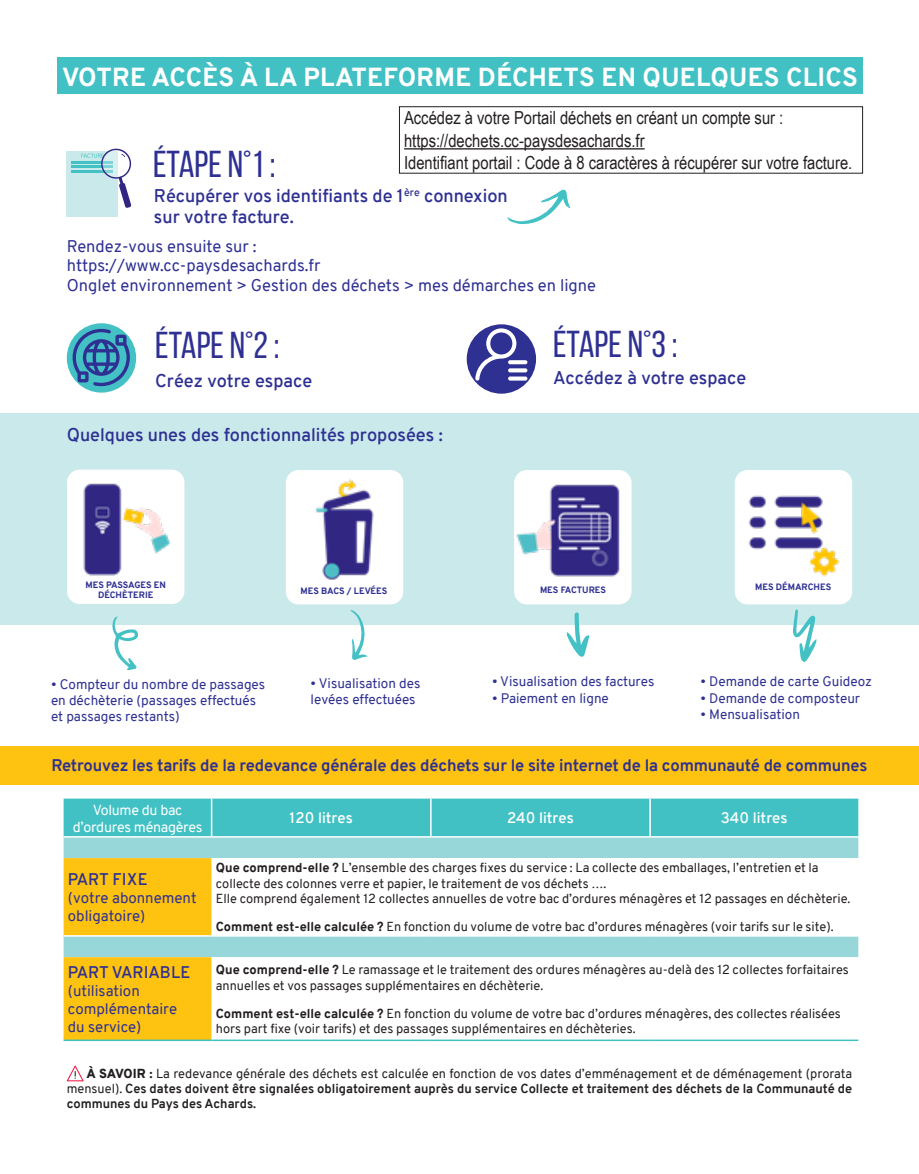
<style>
.page{position:relative;width:919px;height:1174px;background:#fff}
.page>*{position:absolute;margin:0;border:0;box-sizing:border-box;transform-origin:0 0}
.CHIFFRE{font:37.5px "Bebas Neue";color:#2e3092}
.CHIFFRE-2{font:800 25.5px "Overpass";letter-spacing:.01em;color:#fff}
.CHIFFRE-3{font:18px "Arial Narrow";color:#231f20}
.CHIFFRE-4{font:600 18px/21.6px "Overpass";color:#2e3092}
.CHIFFRE-5{font:16.5px "Overpass";color:#2e3092}
.CHIFFRE-6{font:700 16.5px "Overpass";letter-spacing:-.01em;color:#2e3092}
.t1{font:600 16.5px "Overpass";letter-spacing:-.01em;color:#2e3092}
.t2{font:15px/18px "Overpass";color:#2e3092}
.t3{font:600 15px "Overpass";color:#fff}
.t4{font:14.25px "Overpass";letter-spacing:-.02em;color:#fff}
.CHIFFRE-7{font:13.5px/16.2px "Overpass";color:#2e3092}
.ENCADRE_Texte{font:12.75px/15.3px "Overpass";color:#231f20}
.ENCADRE_Texte-2{font:700 12.75px/15.3px "Overpass";color:#231f20;text-align:justify}
.CHIFFRE-8{font:800 9px "Overpass";color:#2e3092}
.s1{font-weight:800}
.s2{font-weight:900}
.s3{font-weight:400}
</style>
<div class="page">
<div style="left:57px;top:57px;width:805px;height:37px;background:#41c1c4"></div>
<div style="left:0;top:413px;width:918px;height:212px;background:#c9e9ea"></div>
<div style="left:64px;top:798px;width:794px;height:38px;background:#41c1c4"></div>
<div style="left:64px;top:837px;width:794px;height:21px;background:#97d6d9"></div>
<svg style="left:64px;top:858px;width:147px;height:181px;background:#f2c428"></svg>
<svg style="left:211px;top:858px;width:647px;height:181px"></svg>
<hr style="left:211px;top:798px;width:1px;height:38px;background:#fff">
<hr style="left:430px;top:798px;width:1px;height:38px;background:#fff">
<hr style="left:649px;top:798px;width:1px;height:38px;background:#fff">
<hr style="left:64px;top:935px;width:147px;height:1px;background:#fff">
<hr style="left:211px;top:935px;width:220px;height:1px;background:#fff">
<hr style="left:431px;top:935px;width:219px;height:1px;background:#fff">
<hr style="left:650px;top:935px;width:208px;height:1px;background:#fff">
<hr style="left:211px;top:1039px;width:220px;height:2px;background:#41c1c4">
<hr style="left:431px;top:1039px;width:219px;height:2px;background:#41c1c4">
<hr style="left:650px;top:1039px;width:208px;height:2px;background:#41c1c4">
<hr style="left:64px;top:1039px;width:147px;height:2px;background:#41c1c4">
<svg style="left:67px;top:1065px;width:17px;height:16px"></svg>
<div style="left:0;top:746px;width:918px;height:39px;background:#fec210"></div>
<div style="left:67px;top:151px;width:51px;height:65px;background:#cae9ea"></div>
<hr style="left:72px;top:161px;width:41px;height:3px;background:#44c1c4">
<hr style="left:72px;top:166px;width:41px;height:2px;background:#44c1c4">
<hr style="left:72px;top:170px;width:41px;height:2px;background:#44c1c4">
<svg style="left:81px;top:149px;width:50px;height:59px"></svg>
<svg style="left:507px;top:189px;width:63px;height:35px"></svg>
<div style="left:67px;top:323px;width:69px;height:69px;background:#44c1c4;border-radius:50%"></div>
<svg style="left:73px;top:329px;width:57px;height:57px"></svg>
<div style="left:466px;top:324px;width:70px;height:70px;background:#2e3092;border-radius:50%"></div>
<svg style="left:475px;top:328px;width:52px;height:52px"></svg>
<svg style="left:112px;top:616px;width:26px;height:54px"></svg>
<svg style="left:350px;top:610px;width:18px;height:50px"></svg>
<svg style="left:793px;top:609px;width:23px;height:53px"></svg>
<svg style="left:567px;top:612px;width:22px;height:45px"></svg>
<hr style="left:404px;top:148px;width:240px;height:1px;background:#231f20">
<div style="left:399px;top:106px;width:463px;height:68px;border:1px solid #231f20"></div>
<div style="left:514px;top:470px;width:117px;height:134px;background:#fff;border-radius:13px"></div>
<img style="left:514px;top:470px;width:117px;height:107px">
<div style="left:67px;top:469px;width:117px;height:135px;background:#fff;border-radius:13px"></div>
<img style="left:67px;top:469px;width:117px;height:107px">
<div style="left:286px;top:470px;width:117px;height:134px;background:#fff;border-radius:13px"></div>
<img style="left:286px;top:470px;width:117px;height:110px">
<div style="left:734px;top:470px;width:118px;height:134px;background:#fff;border-radius:13px"></div>
<img style="left:734px;top:470px;width:118px;height:119px">
<p class="CHIFFRE-2" style="left:62px;top:59px;width:797px">VOTRE ACCÈS À LA PLATEFORME DÉCHETS EN QUELQUES CLICS</p>
<p class="CHIFFRE-3" style="left:404px;top:105px;width:381px">Accédez à votre Portail déchets en créant un compte sur :</p>
<p class="CHIFFRE-3" style="left:404px;top:127px;width:242px">https://dechets.cc-paysdesachards.fr</p>
<p class="CHIFFRE-3" style="left:404px;top:149px;width:449px">Identifiant portail : Code à 8 caractères à récupérer sur votre facture.</p>
<p class="CHIFFRE" style="left:153px;top:143px;width:124px">ÉTAPE N°1 :</p>
<p class="CHIFFRE-4" style="left:154px;top:185px;width:355px">Récupérer vos identifiants de 1<sup>ère</sup> connexion sur votre facture.</p>
<p class="CHIFFRE-5" style="left:67px;top:234px;width:191px">Rendez-vous ensuite sur :</p>
<p class="CHIFFRE-5" style="left:67px;top:254px;width:255px">https://www.cc-paysdesachards.fr</p>
<p class="CHIFFRE-5" style="left:67px;top:274px;width:530px">Onglet environnement &gt; Gestion des déchets &gt; mes démarches en ligne</p>
<p class="CHIFFRE" style="left:155px;top:324px;width:126px">ÉTAPE N°2 :</p>
<p class="CHIFFRE-4" style="left:155px;top:370px;width:159px">Créez votre espace</p>
<p class="CHIFFRE" style="left:553px;top:323px;width:126px">ÉTAPE N°3 :</p>
<p class="CHIFFRE-4" style="left:553px;top:366px;width:195px">Accédez à votre espace</p>
<p class="CHIFFRE-4" style="left:67px;top:424px;width:377px">Quelques unes des fonctionnalités proposées :</p>
<p class="CHIFFRE-8" style="left:85px;top:578px;width:82px">MES PASSAGES EN</p>
<p class="CHIFFRE-8" style="left:98px;top:589px;width:57px">DÉCHÈTERIE</p>
<p class="CHIFFRE-8" style="left:300px;top:584px;width:88px">MES BACS / LEVÉES</p>
<p class="CHIFFRE-8" style="left:755px;top:580px;width:77px">MES DÉMARCHES</p>
<p class="CHIFFRE-8" style="left:540px;top:584px;width:68px">MES FACTURES</p>
<p class="CHIFFRE-7" style="left:51px;top:676px;width:216px">• Compteur du nombre de passages en déchèterie (passages effectués et passages restants)</p>
<p class="CHIFFRE-7" style="left:492px;top:673px;width:164px">• Visualisation des factures</p>
<p class="CHIFFRE-7" style="left:310px;top:675px;width:111px">• Visualisation des levées effectuées</p>
<p class="CHIFFRE-7" style="left:492px;top:690px;width:118px">• Paiement en ligne</p>
<p class="CHIFFRE-7" style="left:700px;top:673px;width:173px">• Demande de carte Guideoz</p>
<p class="CHIFFRE-7" style="left:700px;top:690px;width:161px">• Demande de composteur</p>
<p class="CHIFFRE-7" style="left:700px;top:706px;width:101px">• Mensualisation</p>
<p class="CHIFFRE-6" style="left:51px;top:753px;width:817px">Retrouvez les tarifs de la redevance générale des déchets sur le site internet de la communauté de communes</p>
<p class="t4" style="left:93px;top:799px;width:91px">Volume du bac</p>
<p class="t4" style="left:73px;top:816px;width:131px">d’ordures ménagères</p>
<p class="t1" style="left:68px;top:867px;width:81px">PART FIXE</p>
<p class="t2" style="left:68px;top:889px;width:130px">(votre abonnement obligatoire)</p>
<p class="t3" style="left:289px;top:807px;width:65px">120 litres</p>
<p class="t3" style="left:507px;top:807px;width:68px">240 litres</p>
<p class="t3" style="left:720px;top:807px;width:68px">340 litres</p>
<p class="ENCADRE_Texte" style="left:216px;top:860px;width:604px"><span class="s1">Que comprend-elle ?</span> L’ensemble des charges fixes du service : La collecte des emballages, l’entretien et la collecte des colonnes verre et papier, le traitement de vos déchets ….</p>
<p class="ENCADRE_Texte" style="left:216px;top:891px;width:636px">Elle comprend également 12 collectes annuelles de votre bac d’ordures ménagères et 12 passages en déchèterie.</p>
<p class="ENCADRE_Texte" style="left:216px;top:919px;width:619px"><span class="s1">Comment est-elle calculée ?</span> En fonction du volume de votre bac d’ordures ménagères (voir tarifs sur le site).</p>
<p class="ENCADRE_Texte" style="left:216px;top:962px;width:634px"><span class="s1">Que comprend-elle ?</span> Le ramassage et le traitement des ordures ménagères au-delà des 12 collectes forfaitaires annuelles et vos passages supplémentaires en déchèterie.</p>
<p class="ENCADRE_Texte" style="left:216px;top:1005px;width:626px"><span class="s1">Comment est-elle calculée ?</span> En fonction du volume de votre bac d’ordures ménagères, des collectes réalisées hors part fixe (voir tarifs) et des passages supplémentaires en déchèteries.</p>
<p class="ENCADRE_Texte-2" style="left:67px;top:1065px;width:786px;text-indent:20px"><span class="s2">À SAVOIR :</span> <span class="s3">La redevance générale des déchets est calculée en fonction de vos dates d’emménagement et de déménagement (prorata mensuel).</span> Ces dates doivent être signalées obligatoirement auprès du service Collecte et traitement des déchets de la Communauté de communes du Pays des Achards.</p>
<p class="t1" style="left:68px;top:960px;width:124px">PART VARIABLE</p>
<p class="t2" style="left:68px;top:981px;width:111px">(utilisation complémentaire</p>
<p class="t2" style="left:68px;top:1017px;width:75px">du service)</p>
</div>
